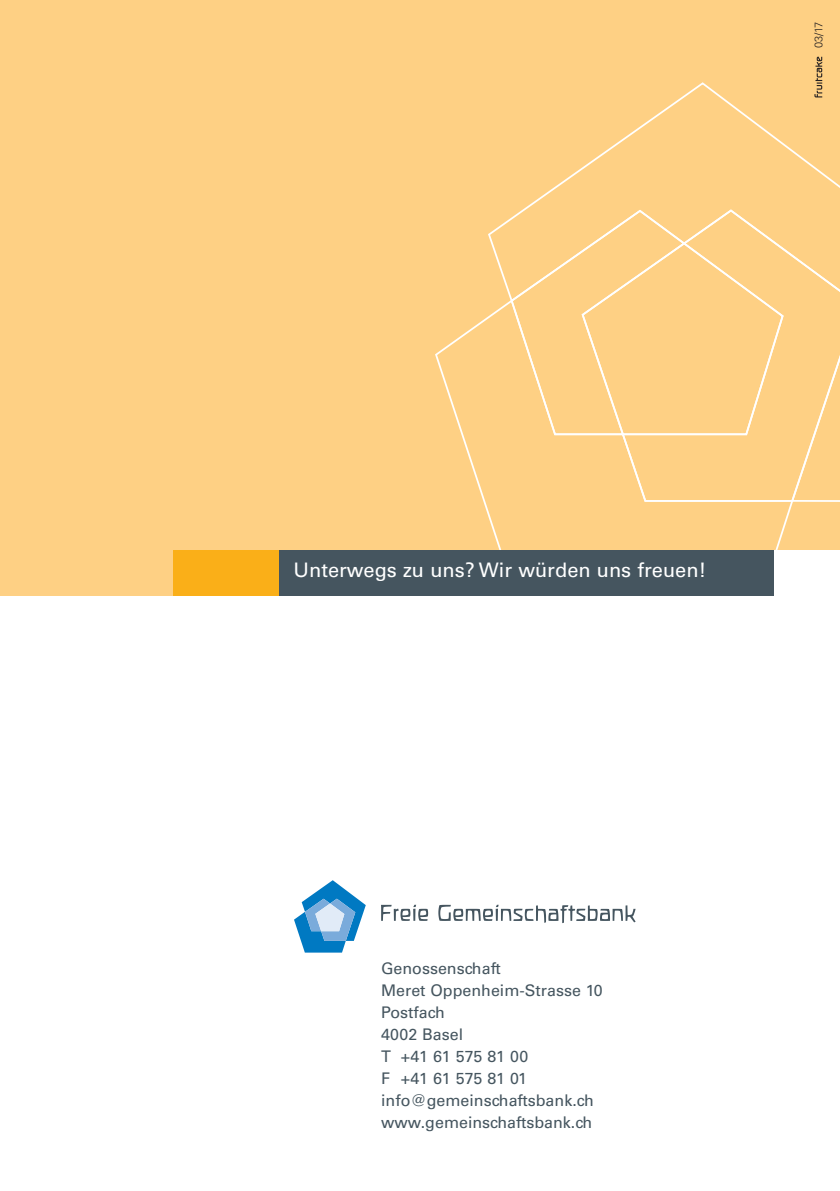
<style>
.page{position:relative;width:840px;height:1191px;background:#fff}
.page>*{position:absolute;margin:0;border:0;box-sizing:border-box;transform-origin:0 0}
.t1{font:20px "Univers";color:#fff}
.t2{font:16px/22px "Univers";color:#45555f}
.t3{font:300 11px "Univers";color:#231f20}
</style>
<div class="page">
<svg style="left:294px;top:880px;width:71px;height:72px"></svg>
<svg style="left:381px;top:904px;width:47px;height:17px"></svg>
<svg style="left:438px;top:904px;width:197px;height:19px"></svg>
<div style="left:0;top:0;width:839px;height:595px;background:#fed084"></div>
<svg style="left:435px;top:318px;width:358px;height:232px"></svg>
<svg style="left:486px;top:82px;width:353px;height:421px"></svg>
<svg style="left:620px;top:208px;width:219px;height:294px"></svg>
<svg style="left:509px;top:209px;width:177px;height:227px"></svg>
<svg style="left:580px;top:241px;width:204px;height:195px"></svg>
<div style="left:278px;top:550px;width:496px;height:45px;background:#45555f"></div>
<div style="left:173px;top:550px;width:105px;height:45px;background:#faaf18"></div>
<div style="left:774px;top:550px;width:65px;height:50px;background:#fff"></div>
<svg style="left:814px;top:57px;width:7px;height:40px"></svg>
<p class="t3" style="left:814px;top:48px;width:28px;rotate:-90deg">03/17</p>
<p class="t1" style="left:293px;top:563px;width:414px">Unterwegs zu uns? Wir würden uns freuen!</p>
<p class="t2" style="left:381px;top:959px;width:223px">Genossenschaft<br>Meret Oppenheim-Strasse 10<br>Postfach<br>4002 Basel<br>T +41 61 575 81 00<br>F +41 61 575 81 01 info@gemeinschaftsbank.ch www.gemeinschaftsbank.ch</p>
</div>
